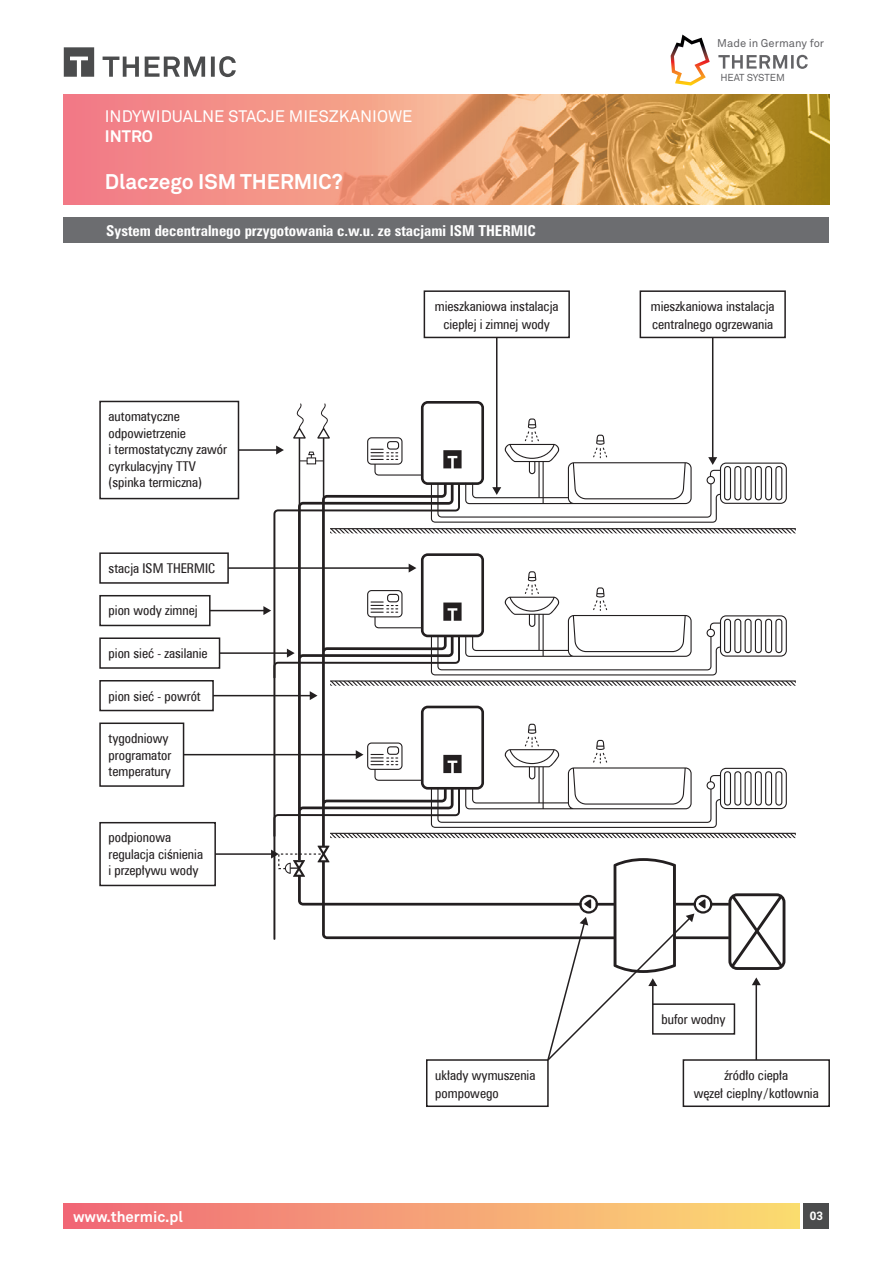
<style>
.page{position:relative;width:893px;height:1263px;background:#fff}
.page>*{position:absolute;margin:0;border:0;box-sizing:border-box;transform-origin:0 0}
.t1{font:700 21px "Akkurat Pro";color:#fff}
.t2{font:16.5px "Akkurat Pro";color:#fff}
.t3{font:700 16.5px "Akkurat Pro";color:#fff}
.t4{font:700 condensed 15px "Zurich PL";color:#fff}
.t5{font:700 15px "Akkurat Pro";color:#fff}
.t6{font:13.5px/16.5px "Zurich Cn EU";color:#231f20}
.t7{font:700 12px "Zurich PL";color:#fff}
.t8{font:11.25px "Akkurat Pro";color:#636366}
.t9{font:10.05px "Akkurat Pro";letter-spacing:-.01em;color:#636366}
</style>
<div class="page">
<svg style="left:64px;top:94px;width:765px;height:111px;background:#e2986f"></svg>
<svg style="left:64px;top:47px;width:172px;height:30px"></svg>
<div style="left:64px;top:1203px;width:735px;height:26px;background:linear-gradient(to right,#f06779,#fbdd73)"></div>
<svg style="left:718px;top:55px;width:90px;height:14px"></svg>
<svg style="left:671px;top:35px;width:39px;height:51px"></svg>
<div style="left:804px;top:1203px;width:25px;height:26px;background:#4b4c4d"></div>
<div style="left:64px;top:218px;width:765px;height:25px;background:#6c6d70"></div>
<div style="left:99px;top:680px;width:115px;height:31px;border:2px solid #231f20"></div>
<div style="left:99px;top:401px;width:140px;height:98px;border:2px solid #231f20"></div>
<div style="left:99px;top:822px;width:117px;height:64px;border:2px solid #231f20"></div>
<div style="left:424px;top:290px;width:146px;height:48px;border:2px solid #231f20"></div>
<div style="left:640px;top:290px;width:146px;height:48px;border:2px solid #231f20"></div>
<div style="left:426px;top:1059px;width:123px;height:48px;border:2px solid #231f20"></div>
<div style="left:683px;top:1059px;width:147px;height:48px;border:2px solid #231f20"></div>
<hr style="left:215px;top:853px;width:57px;height:2px;background:#231f20">
<div style="left:99px;top:722px;width:85px;height:65px;border:2px solid #231f20"></div>
<hr style="left:184px;top:754px;width:173px;height:1px;background:#231f20">
<hr style="left:213px;top:695px;width:98px;height:1px;background:#231f20">
<div style="left:99px;top:637px;width:121px;height:32px;border:2px solid #231f20"></div>
<hr style="left:220px;top:652px;width:68px;height:2px;background:#231f20">
<div style="left:99px;top:595px;width:112px;height:31px;border:2px solid #231f20"></div>
<hr style="left:210px;top:610px;width:55px;height:1px;background:#231f20">
<div style="left:99px;top:552px;width:130px;height:32px;border:2px solid #231f20"></div>
<hr style="left:228px;top:567px;width:182px;height:2px;background:#231f20">
<hr style="left:238px;top:449px;width:39px;height:2px;background:#231f20">
<hr style="left:496px;top:337px;width:1px;height:151px;background:#231f20">
<hr style="left:712px;top:337px;width:1px;height:121px;background:#231f20">
<svg style="left:263px;top:401px;width:533px;height:661px"></svg>
<p class="t2" style="left:105px;top:107px;width:309px">INDYWIDUALNE STACJE MIESZKANIOWE</p>
<p class="t3" style="left:105px;top:126px;width:50px">INTRO</p>
<h1 class="t1" style="left:105px;top:169px;width:239px">Dlaczego ISM THERMIC?</h1>
<p class="t4" style="left:106px;top:221px;width:431px">System decentralnego przygotowania c.w.u. ze stacjami ISM THERMIC</p>
<p class="t8" style="left:717px;top:37px;width:108px">Made in Germany for</p>
<p class="t9" style="left:720px;top:72px;width:66px">HEAT SYSTEM</p>
<p class="t6" style="left:109px;top:408px;width:120px">automatyczne odpowietrzenie<br>i termostatyczny zawór cyrkulacyjny TTV (spinka termiczna)</p>
<p class="t6" style="left:109px;top:560px;width:108px">stacja ISM THERMIC</p>
<p class="t6" style="left:109px;top:602px;width:91px">pion wody zimnej</p>
<p class="t6" style="left:109px;top:645px;width:101px">pion sieć - zasilanie</p>
<p class="t6" style="left:109px;top:687px;width:94px">pion sieć - powrót</p>
<p class="t6" style="left:109px;top:730px;width:64px">tygodniowy programator temperatury</p>
<p class="t6" style="left:109px;top:829px;width:96px">podpionowa regulacja ciśnienia i przepływu wody</p>
<p class="t5" style="left:73px;top:1207px;width:111px">www.thermic.pl</p>
<p class="t6" style="left:435px;top:297px;width:125px;line-height:18px;text-align:center">mieszkaniowa instalacja ciepłej i zimnej wody</p>
<p class="t6" style="left:651px;top:297px;width:125px;line-height:18px">mieszkaniowa instalacja centralnego ogrzewania</p>
<p class="t6" style="left:661px;top:1011px;width:66px">bufor wodny</p>
<p class="t6" style="left:435px;top:1066px;width:102px;line-height:18px">układy wymuszenia pompowego</p>
<p class="t6" style="left:694px;top:1066px;width:126px;line-height:18px;text-align:center">źródło ciepła<br>węzeł cieplny/kotłownia</p>
<p class="t7" style="left:810px;top:1209px;width:15px">03</p>
</div>
